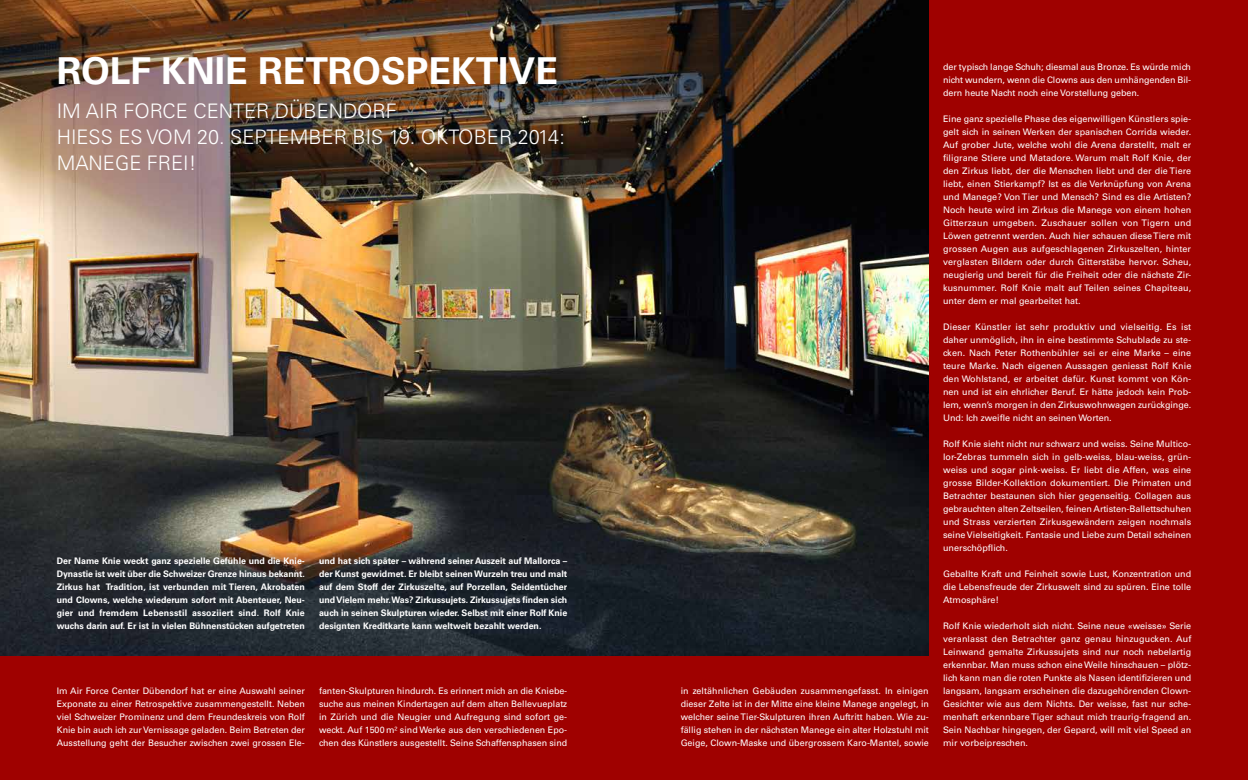
<style>
.page{position:relative;width:1248px;height:780px;background:#fff}
.page>*{position:absolute;margin:0;border:0;box-sizing:border-box;transform-origin:0 0}
.t1{font:700 37px "Univers LT Std";color:#fff}
.t2{font:300 20px/26px "Univers LT Std";color:#fff}
.t3{font:9px/13px "Univers LT Std";color:#fff;text-align:justify}
.t4{font:700 9px/13px "Univers LT Std";color:#fff;text-align:justify}
</style>
<div class="page">
<div style="left:0;top:0;width:1247px;height:780px;background:#9f0100"></div>
<img style="left:0;top:0;width:928px;height:655px">
<h1 class="t1" style="left:57px;top:49px;width:502px">ROLF KNIE RETROSPEKTIVE</h1>
<h2 class="t2" style="left:57px;top:98px;width:509px">IM AIR FORCE CENTER DÜBENDORF<br>HIESS ES VOM 20. SEPTEMBER BIS 19. OKTOBER 2014:<br>MANEGE FREI!</h2>
<p class="t4" style="left:57px;top:554px;width:250px">Der Name Knie weckt ganz spezielle Gefühle und die Knie-Dynastie ist weit über die Schweizer Grenze hinaus bekannt.<br>Zirkus hat Tradition, ist verbunden mit Tieren, Akrobaten und Clowns, welche wiederum sofort mit Abenteuer, Neu&shy;gier und fremdem Lebensstil assoziiert sind. Rolf Knie wuchs darin auf. Er ist in vielen Bühnenstücken aufgetreten</p>
<p class="t4" style="left:319px;top:554px;width:250px">und hat sich später – während seiner Auszeit auf Mallorca – der Kunst gewidmet. Er bleibt seinen Wurzeln treu und malt auf dem Stoff der Zirkuszelte, auf Porzellan, Seidentücher und Vielem mehr. Was? Zirkussujets. Zirkussujets finden sich auch in seinen Skulpturen wieder. Selbst mit einer Rolf Knie designten Kreditkarte kann weltweit bezahlt werden.</p>
<p class="t3" style="left:57px;top:684px;width:250px">Im Air Force Center Dübendorf hat er eine Auswahl seiner Exponate zu einer Retrospektive zusammengestellt. Neben viel Schweizer Prominenz und dem Freundeskreis von Rolf Knie bin auch ich zur Vernissage geladen. Beim Betreten der Ausstellung geht der Besucher zwischen zwei grossen Ele-</p>
<p class="t3" style="left:319px;top:684px;width:250px">fanten-Skulpturen hindurch. Es erinnert mich an die Kniebe&shy;suche aus meinen Kindertagen auf dem alten Bellevueplatz in Zürich und die Neugier und Aufregung sind sofort ge&shy;weckt. Auf 1500m² sind Werke aus den verschiedenen Epo&shy;chen des Künstlers ausgestellt. Seine Schaffensphasen sind</p>
<p class="t3" style="left:680px;top:684px;width:250px">in zeltähnlichen Gebäuden zusammengefasst. In einigen dieser Zelte ist in der Mitte eine kleine Manege angelegt, in welcher seine Tier-Skulpturen ihren Auftritt haben. Wie zu&shy;fällig stehen in der nächsten Manege ein alter Holzstuhl mit Geige, Clown-Maske und übergrossem Karo-Mantel, sowie</p>
<p class="t3" style="left:943px;top:60px;width:250px">der typisch lange Schuh; diesmal aus Bronze. Es würde mich nicht wundern, wenn die Clowns aus den umhängenden Bil&shy;dern heute Nacht noch eine Vorstellung geben.</p>
<p class="t3" style="left:943px;top:112px;width:250px">Eine ganz spezielle Phase des eigenwilligen Künstlers spie&shy;gelt sich in seinen Werken der spanischen Corrida wieder.<br>Auf grober Jute, welche wohl die Arena darstellt, malt er filigrane Stiere und Matadore. Warum malt Rolf Knie, der den Zirkus liebt, der die Menschen liebt und der die Tiere liebt, einen Stierkampf? Ist es die Verknüpfung von Arena und Manege? Von Tier und Mensch? Sind es die Artisten?<br>Noch heute wird im Zirkus die Manege von einem hohen Gitterzaun umgeben. Zuschauer sollen von Tigern und Löwen getrennt werden. Auch hier schauen diese Tiere mit grossen Augen aus aufgeschlagenen Zirkuszelten, hinter verglasten Bildern oder durch Gitterstäbe hervor. Scheu, neugierig und bereit für die Freiheit oder die nächste Zir&shy;kusnummer. Rolf Knie malt auf Teilen seines Chapiteau, unter dem er mal gearbeitet hat.</p>
<p class="t3" style="left:943px;top:320px;width:250px">Dieser Künstler ist sehr produktiv und vielseitig. Es ist daher unmöglich, ihn in eine bestimmte Schublade zu ste&shy;cken. Nach Peter Rothenbühler sei er eine Marke – eine teure Marke. Nach eigenen Aussagen geniesst Rolf Knie den Wohlstand, er arbeitet dafür. Kunst kommt von Kön&shy;nen und ist ein ehrlicher Beruf. Er hätte jedoch kein Prob&shy;lem, wenn’s morgen in den Zirkuswohnwagen zurückginge.<br>Und: Ich zweifle nicht an seinen Worten.</p>
<p class="t3" style="left:943px;top:437px;width:250px">Rolf Knie sieht nicht nur schwarz und weiss. Seine Multico&shy;lor-Zebras tummeln sich in gelb-weiss, blau-weiss, grün&shy;weiss und sogar pink-weiss. Er liebt die Affen, was eine grosse Bilder-Kollektion dokumentiert. Die Primaten und Betrachter bestaunen sich hier gegenseitig. Collagen aus gebrauchten alten Zeltseilen, feinen Artisten-Ballettschuhen und Strass verzierten Zirkusgewändern zeigen nochmals seine Vielseitigkeit. Fantasie und Liebe zum Detail scheinen unerschöpflich.</p>
<p class="t3" style="left:943px;top:567px;width:250px">Geballte Kraft und Feinheit sowie Lust, Konzentration und die Lebensfreude der Zirkuswelt sind zu spüren. Eine tolle Atmosphäre!</p>
<p class="t3" style="left:943px;top:619px;width:250px">Rolf Knie wiederholt sich nicht. Seine neue «weisse» Serie veranlasst den Betrachter ganz genau hinzugucken. Auf Leinwand gemalte Zirkussujets sind nur noch nebelartig erkennbar. Man muss schon eine Weile hinschauen – plötz&shy;lich kann man die roten Punkte als Nasen identifizieren und langsam, langsam erscheinen die dazugehörenden Clown-Gesichter wie aus dem Nichts. Der weisse, fast nur sche&shy;menhaft erkennbare Tiger schaut mich traurig-fragend an.<br>Sein Nachbar hingegen, der Gepard, will mit viel Speed an mir vorbeipreschen.</p>
</div>
